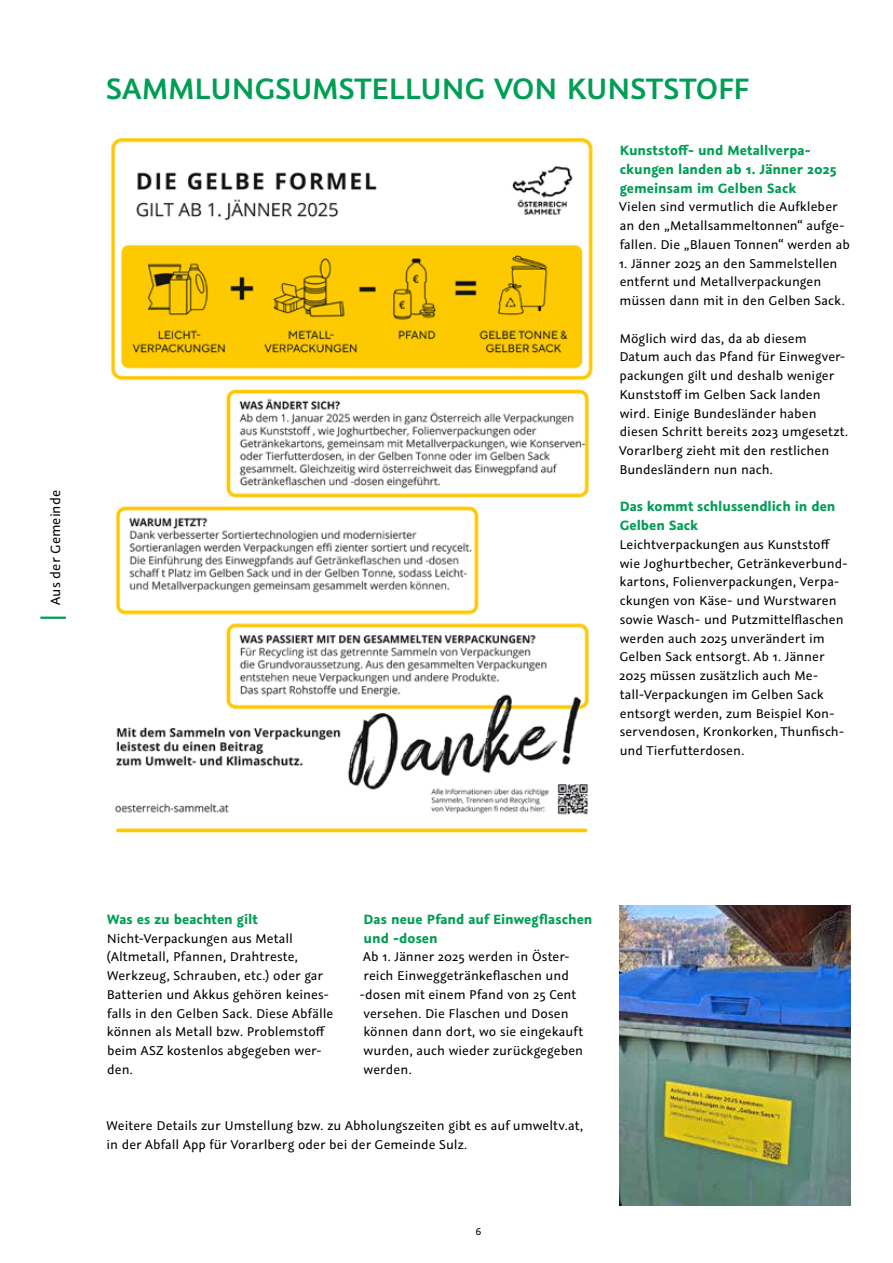
<style>
.page{position:relative;width:893px;height:1263px;background:#fff}
.page>*{position:absolute;margin:0;border:0;box-sizing:border-box;transform-origin:0 0}
.t1{font:600 33px "Graublau Sans";letter-spacing:-.01em;color:#009e54}
.t2{font:700 15px/18.8px "Graublau Sans";color:#009e54}
.t3{font:15px "Graublau Sans";color:#000}
.t4{font:14.25px/18.8px "Graublau Sans";letter-spacing:.005em;color:#000}
.t5{font:11.25px "Graublau Sans";color:#000}
</style>
<div class="page">
<hr style="left:40px;top:617px;width:26px;height:2px;background:#009e54">
<img style="left:110px;top:137px;width:483px;height:678px">
<img style="left:619px;top:906px;width:231px;height:299px">
<svg style="left:118px;top:828px;width:467px;height:4px;background:#fdd023"></svg>
<p class="t3" style="left:47px;top:605px;width:116px;rotate:-90deg">Aus der Gemeinde</p>
<h1 class="t1" style="left:106px;top:69px;width:593px">SAMMLUNGSUMSTELLUNG VON KU NSTSTOFF</h1>
<p class="t2" style="left:620px;top:141px;width:218px">Kunststoff- und Metallverpa&shy;ckungen landen ab 1. Jänner 2025 gemeinsam im Gelben Sack</p>
<p class="t4" style="left:619px;top:197px;width:232px">Vielen sind vermutlich die Aufkleber an den „Metallsammeltonnen“ aufge&shy;fallen. Die „Blauen Tonnen“ werden ab</p>
<p class="t4" style="left:619px;top:254px;width:227px">1. Jänner 2025 an den Sammelstellen entfernt und Metallverpackungen müssen dann mit in den Gelben Sack.</p>
<p class="t4" style="left:619px;top:329px;width:230px">Möglich wird das, da ab diesem Datum auch das Pfand für Einwegver&shy;packungen gilt und deshalb weniger Kunststoff im Gelben Sack landen wird. Einige Bundesländer haben diesen Schritt bereits 2023 umgesetzt.<br>Vorarlberg zieht mit den restlichen Bundesländern nun nach.</p>
<p class="t2" style="left:620px;top:497px;width:217px">Das kommt schlussendlich in den<br>Gelben Sack</p>
<p class="t4" style="left:619px;top:535px;width:230px">Leichtverpackungen aus Kunststoff wie Joghurtbecher, Getränkeverbund&shy;kartons, Folienverpackungen, Verpa&shy;ckungen von Käse- und Wurstwaren sowie Wasch- und Putzmittelflaschen werden auch 2025 unverändert im Gelben Sack entsorgt. Ab 1. Jänner 2025 müssen zusätzlich auch Me&shy;tall-Verpackungen im Gelben Sack entsorgt werden, zum Beispiel Kon&shy;servendosen, Kronkorken, Thunfisch&shy;und Tierfutterdosen.</p>
<p class="t2" style="left:107px;top:910px;width:152px">Was es zu beachten gilt</p>
<p class="t4" style="left:107px;top:929px;width:228px">Nicht-Verpackungen aus Metall (Altmetall, Pfannen, Drahtreste,<br>Werkzeug, Schrauben, etc.) oder gar<br>Batterien und Akkus gehören keines&shy;falls in den Gelben Sack. Diese Abfälle können als Metall bzw. Problemstoff beim ASZ kostenlos abgegeben wer&shy;den.</p>
<p class="t2" style="left:364px;top:910px;width:230px">Das neue Pfand auf Einwegflaschen und -dosen</p>
<p class="t4" style="left:359px;top:947px;width:225px">Ab 1. Jänner 2025 werden in Öster&shy;reich Einweggetränkeflaschen und -dosen mit einem Pfand von 25 Cent versehen. Die Flaschen und Dosen können dann dort, wo sie eingekauft wurden, auch wieder zurückgegeben werden.</p>
<p class="t4" style="left:106px;top:1116px;width:478px">Weitere Details zur Umstellung bzw. zu Abholungszeiten gibt es auf umweltv.at, in der Abfall App für Vorarlberg oder bei der Gemeinde Sulz.</p>
<p class="t5" style="left:475px;top:1224px;width:8px">6</p>
</div>
